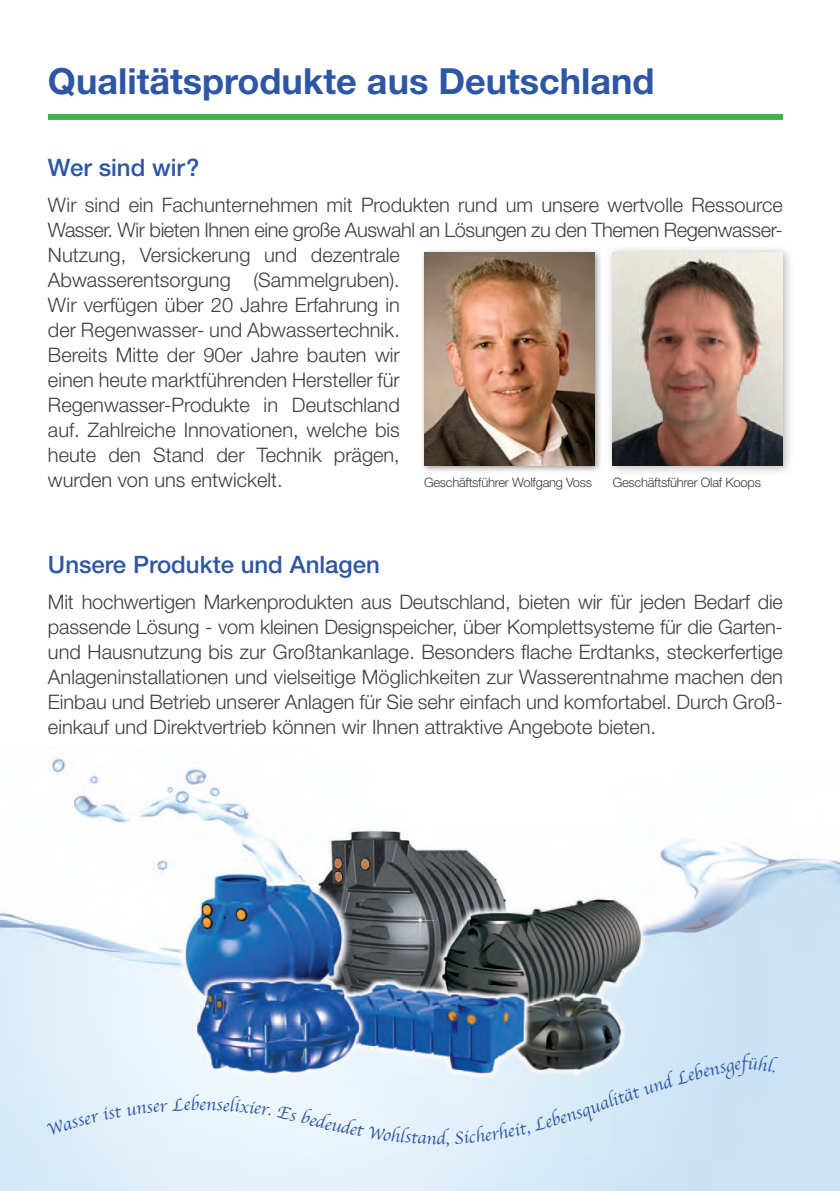
<style>
.page{position:relative;width:840px;height:1191px;background:#fff}
.page>*{position:absolute;margin:0;border:0;box-sizing:border-box;transform-origin:0 0}
.t1{font:700 36px "Helvetica Neue LT Std";color:#2d56a5}
.t2{font:500 24px "Helvetica Neue LT Std";color:#2d56a5}
.t3{font:300 20px/25px "Helvetica Neue LT Std";color:#3e3e3f;text-align:justify}
.t4{font:300 20px/25px "Helvetica Neue LT Std";letter-spacing:-.02em;color:#3e3e3f}
.t5{font:18px "Apple Chancery";color:#2d56a5}
.t6{font:300 13px "Helvetica Neue LT Std";letter-spacing:-.02em;color:#3e3e3f}
</style>
<div class="page">
<img style="left:0;top:758px;width:839px;height:433px">
<div style="left:48px;top:114px;width:734px;height:6px;background:#3ab54a"></div>
<div style="left:419px;top:248px;width:182px;height:225px;background:#231f20;opacity:.45"></div>
<img style="left:424px;top:252px;width:170px;height:213px">
<div style="left:604px;top:244px;width:190px;height:232px;background:#231f20;opacity:.35"></div>
<img style="left:612px;top:252px;width:170px;height:213px">
<img style="left:167px;top:822px;width:489px;height:265px">
<div style="left:46px;top:1094px;width:153px;height:41px;background:#e2f1fa"></div>
<div style="left:207px;top:1095px;width:229px;height:49px;background:#e9f4fb"></div>
<svg style="left:446px;top:1141px;width:2px;height:6px"></svg>
<div style="left:454px;top:1108px;width:123px;height:36px;background:#ddedf9"></div>
<div style="left:643px;top:1053px;width:134px;height:42px;background:#cbe3f5"></div>
<p class="t1" style="left:48px;top:59px;width:607px">Qualitätsprodukte aus Deutschland</p>
<p class="t2" style="left:48px;top:153px;width:153px">Wer sind wir?</p>
<p class="t4" style="left:48px;top:192px;width:736px">Wir sind ein Fachunternehmen mit Produkten rund um unsere wertvolle Ressource<br>Wasser. Wir bieten Ihnen eine große Auswahl an Lösungen zu den Themen Regenwasser-</p>
<p class="t3" style="left:48px;top:242px;width:353px">Nutzung, Versickerung und dezentrale Abwasserentsorgung (Sammelgruben).<br>Wir verfügen über 20 Jahre Erfahrung in der Regenwasser- und Abwassertechnik.<br>Bereits Mitte der 90er Jahre bauten wir einen heute marktführenden Hersteller für Regenwasser-Produkte in Deutschland auf. Zahlreiche Innovationen, welche bis heute den Stand der Technik prägen, wurden von uns entwickelt.</p>
<p class="t6" style="left:424px;top:474px;width:170px">Geschäftsführer Wolfgang Voss</p>
<p class="t6" style="left:612px;top:474px;width:150px">Geschäftsführer Olaf Koops</p>
<p class="t2" style="left:48px;top:550px;width:333px">Unsere Produkte und Anlagen</p>
<p class="t3" style="left:48px;top:589px;width:736px">Mit hochwertigen Markenprodukten aus Deutschland, bieten wir für jeden Bedarf die passende Lösung - vom kleinen Designspeicher, über Komplettsysteme für die Garten&shy;und Hausnutzung bis zur Großtankanlage. Besonders flache Erdtanks, steckerfertige Anlageninstallationen und vielseitige Möglichkeiten zur Wasserentnahme machen den Einbau und Betrieb unserer Anlagen für Sie sehr einfach und komfortabel. Durch Groß&shy;einkauf und Direktvertrieb können wir Ihnen attraktive Angebote bieten.</p>
<p class="t5" style="left:199px;top:1089px;width:8px">e</p>
<p class="t5" style="left:436px;top:1124px;width:11px">d</p>
<p class="t5" style="left:570px;top:1099px;width:68px;rotate:-19deg">squalität</p>
</div>
